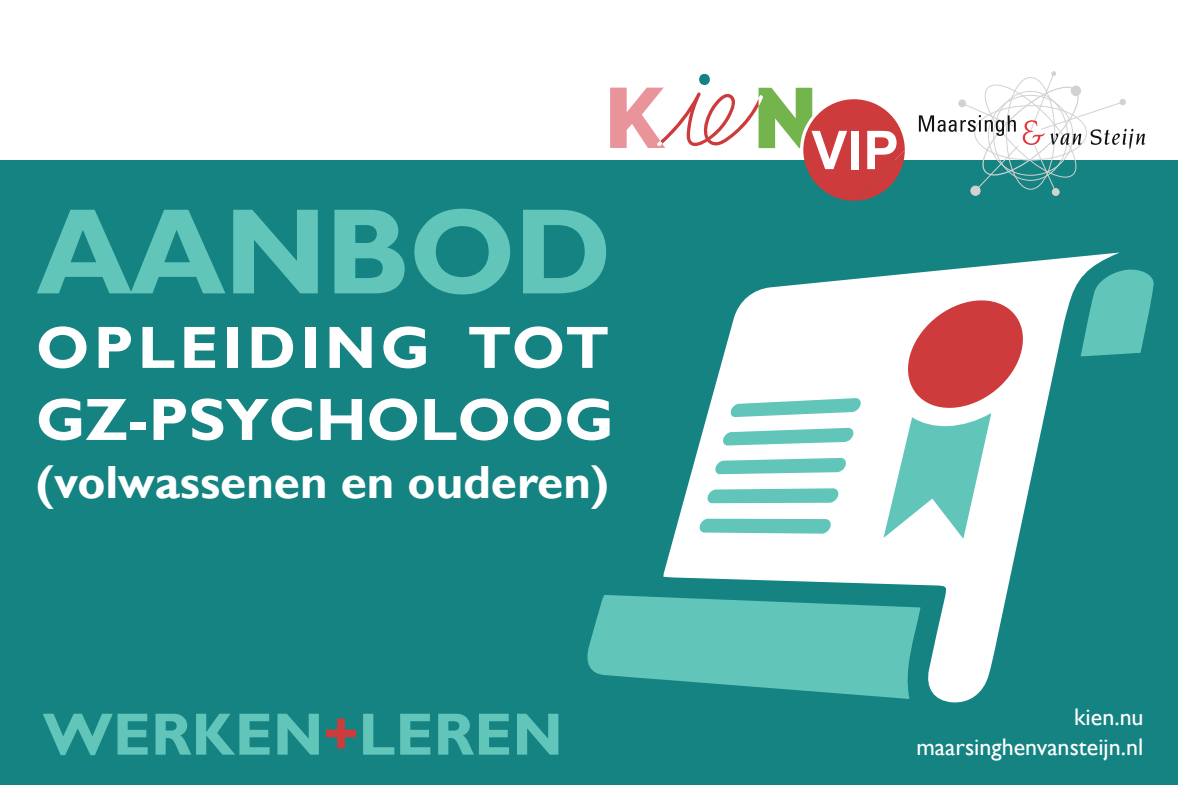
<style>
.page{position:relative;width:1178px;height:785px;background:#fff}
.page>*{position:absolute;margin:0;border:0;box-sizing:border-box;transform-origin:0 0}
.t1{font:700 122.55px "Gill Sans";letter-spacing:-.015em;color:#61c5ba}
.t2{font:700 60px/72px "Gill Sans";color:#fff}
.t3{font:700 60px "Gill Sans";color:#61c5ba}
.t4{font:700 46.5px "Gill Sans";color:#fff}
.t5{font:24px/30.2px "Gill Sans";color:#fff;text-align:right}
.s1{color:#ce3b3d}
</style>
<div class="page">
<div style="left:0;top:161px;width:1178px;height:623px;background:#148381"></div>
<svg style="left:610px;top:74px;width:294px;height:127px"></svg>
<svg style="left:663px;top:252px;width:456px;height:451px;fill:#fff"></svg>
<svg style="left:587px;top:595px;width:333px;height:104px"></svg>
<svg style="left:1080px;top:268px;width:74px;height:88px"></svg>
<svg style="left:883px;top:298px;width:145px;height:241px"></svg>
<svg style="left:730px;top:398px;width:131px;height:19px"></svg>
<svg style="left:722px;top:427px;width:132px;height:18px"></svg>
<svg style="left:714px;top:458px;width:132px;height:16px"></svg>
<svg style="left:706px;top:488px;width:133px;height:15px"></svg>
<svg style="left:699px;top:518px;width:132px;height:15px"></svg>
<div style="left:970px;top:186px;width:10px;height:9px;border:1px solid #d1d2d2;border-radius:50%"></div>
<div style="left:1052px;top:189px;width:7px;height:6px;background:#bfcaca;border-radius:50%"></div>
<div style="left:1052px;top:188px;width:7px;height:7px;border:1px solid #d1d2d2;border-radius:50%"></div>
<svg style="left:919px;top:72px;width:226px;height:121px"></svg>
<h1 class="t1" style="left:36px;top:178px;width:577px">AANBOD</h1>
<h2 class="t2" style="left:36px;top:313px;width:579px">OPLEIDING TOT<br>GZ-PSYCHOLOOG</h2>
<h3 class="t4" style="left:36px;top:454px;width:575px">(volwassenen en ouderen)</h3>
<h2 class="t3" style="left:43px;top:698px;width:522px">WERKEN<span class="s1">+</span>LEREN</h2>
<p class="t5" style="left:916px;top:702px;width:228px">kien.nu maarsinghenvansteijn.nl</p>
</div>
